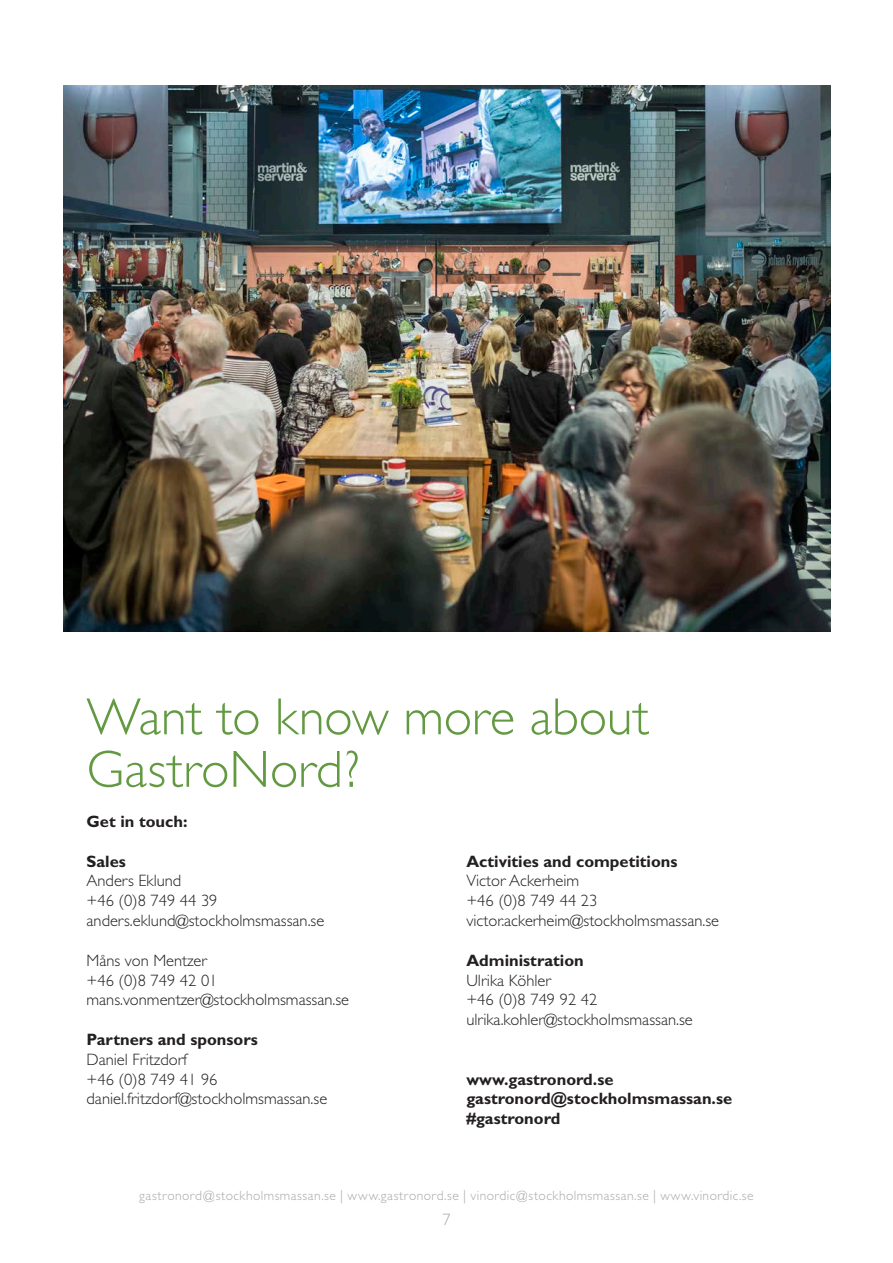
<style>
.page{position:relative;width:893px;height:1263px;background:#fff}
.page>*{position:absolute;margin:0;border:0;box-sizing:border-box;transform-origin:0 0}
.Rubbe_1{font:300 52.5px/52.5px "Gill Sans";color:#629941}
.t1{font:300 16.5px "Gill Sans";color:#231f20}
.t2{font:700 16.5px "Gill Sans";color:#231f20}
.t3{font:300 16.5px "Gill Sans";color:#a8a9ad}
.t4{font:300 13.5px "Gill Sans";letter-spacing:.035em;color:#a8a9ad}
</style>
<div class="page">
<img style="left:64px;top:85px;width:767px;height:546px">
<p class="Rubbe_1" style="left:87px;top:691px;width:564px">Want to know more about<br>GastroNord?</p>
<p class="t2" style="left:87px;top:812px;width:102px">Get in touch:</p>
<p class="t2" style="left:87px;top:851px;width:41px">Sales</p>
<p class="t1" style="left:87px;top:872px;width:96px">Anders Eklund</p>
<p class="t1" style="left:87px;top:891px;width:132px">+46 (0)8 749 44 39</p>
<p class="t1" style="left:87px;top:911px;width:239px">anders.eklund@stockholmsmassan.se</p>
<p class="t1" style="left:87px;top:951px;width:122px">Måns von Mentzer</p>
<p class="t1" style="left:87px;top:971px;width:132px">+46 (0)8 749 42 01</p>
<p class="t1" style="left:87px;top:990px;width:264px">mans.vonmentzer@stockholmsmassan.se</p>
<p class="t2" style="left:87px;top:1029px;width:173px">Partners and sponsors</p>
<p class="t1" style="left:87px;top:1050px;width:102px">Daniel Fritzdorf</p>
<p class="t1" style="left:87px;top:1070px;width:132px">+46 (0)8 749 41 96</p>
<p class="t1" style="left:87px;top:1089px;width:242px">daniel.fritzdorf@stockholmsmassan.se</p>
<p class="t2" style="left:466px;top:851px;width:213px">Activities and competitions</p>
<p class="t1" style="left:466px;top:872px;width:114px">Victor Ackerheim</p>
<p class="t1" style="left:466px;top:891px;width:132px">+46 (0)8 749 44 23</p>
<p class="t1" style="left:466px;top:911px;width:254px">victor.ackerheim@stockholmsmassan.se</p>
<p class="t2" style="left:466px;top:950px;width:119px">Administration</p>
<p class="t1" style="left:466px;top:971px;width:86px">Ulrika Köhler</p>
<p class="t1" style="left:466px;top:990px;width:132px">+46 (0)8 749 92 42</p>
<p class="t1" style="left:466px;top:1010px;width:228px">ulrika.kohler@stockholmsmassan.se</p>
<p class="t2" style="left:466px;top:1069px;width:149px">www.gastronord.se</p>
<p class="t2" style="left:466px;top:1089px;width:267px">gastronord@stockholmsmassan.se</p>
<p class="t2" style="left:466px;top:1109px;width:96px">#gastronord</p>
<p class="t4" style="left:139px;top:1188px;width:616px">gastronord@stockholmsmassan.se | www.gastronord.se | vinordic@stockholmsmassan.se | www.vinordic.se</p>
<p class="t3" style="left:442px;top:1210px;width:10px">7</p>
</div>
